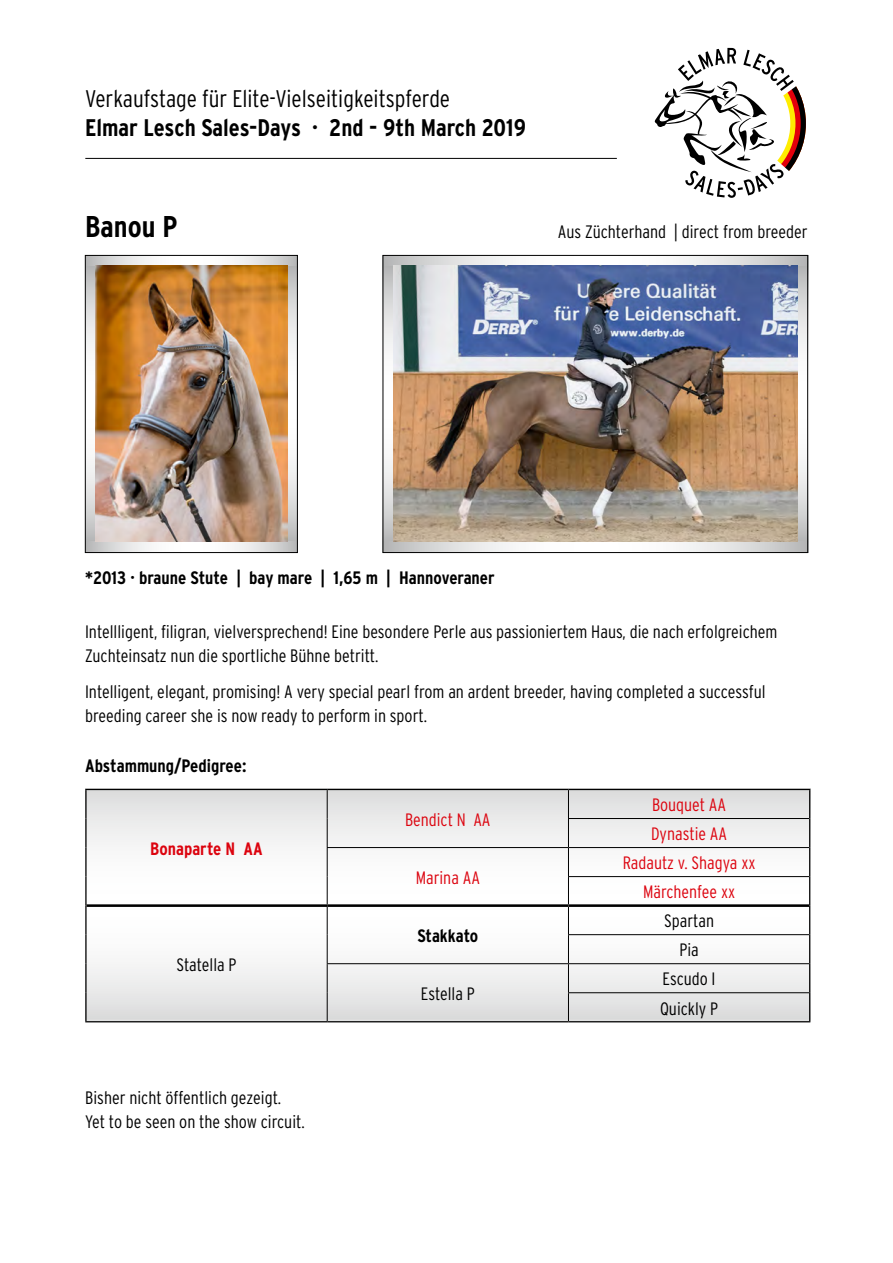
<style>
.page{position:relative;width:893px;height:1263px;background:#fff}
.page>*{position:absolute;margin:0;border:0;box-sizing:border-box;transform-origin:0 0}
.t1{font:700 condensed 30px "Interstate";color:#000}
.t2{font:300 condensed 24px "Interstate";color:#000}
.t3{font:700 condensed 24px "Interstate";color:#000}
.t4{font:300 condensed 18px/24px "Interstate";color:#000}
.t5{font:700 condensed 18px "Interstate";color:#000}
.t6{font:300 condensed 17.85px/29.1px "Interstate";color:#dc030e}
.t7{font:300 condensed 17.85px/29.1px "Interstate";color:#000;text-align:center}
.t8{font:700 condensed 17.85px "Interstate";color:#dc030e}
.t9{font:700 condensed 17.85px "Interstate";letter-spacing:-.005em;color:#000}
</style>
<div class="page">
<svg style="left:654px;top:47px;width:152px;height:151px"></svg>
<div style="left:86px;top:789px;width:724px;height:117px;background:linear-gradient(to bottom,#e0e0e0,#fff)"></div>
<div style="left:85px;top:904px;width:725px;height:117px;background:linear-gradient(to bottom,#fff,#dddede)"></div>
<svg style="left:87px;top:257px;width:209px;height:9px"></svg>
<svg style="left:87px;top:266px;width:9px;height:276px"></svg>
<svg style="left:287px;top:266px;width:9px;height:276px"></svg>
<svg style="left:87px;top:542px;width:209px;height:9px"></svg>
<div style="left:85px;top:255px;width:213px;height:298px;border:1px solid #000"></div>
<svg style="left:385px;top:257px;width:421px;height:9px"></svg>
<svg style="left:385px;top:266px;width:8px;height:276px"></svg>
<svg style="left:798px;top:266px;width:8px;height:276px"></svg>
<svg style="left:385px;top:542px;width:421px;height:9px"></svg>
<div style="left:383px;top:255px;width:425px;height:298px;border:1px solid #000"></div>
<hr style="left:85px;top:158px;width:532px;height:1px;background:#000">
<img style="left:393px;top:266px;width:404px;height:276px">
<img style="left:96px;top:266px;width:191px;height:276px">
<hr style="left:568px;top:818px;width:241px;height:1px;background:#000">
<hr style="left:327px;top:847px;width:241px;height:1px;background:#000">
<hr style="left:568px;top:847px;width:241px;height:1px;background:#000">
<hr style="left:568px;top:876px;width:241px;height:1px;background:#000">
<hr style="left:568px;top:934px;width:241px;height:1px;background:#000">
<hr style="left:327px;top:963px;width:241px;height:1px;background:#000">
<hr style="left:568px;top:963px;width:241px;height:1px;background:#000">
<svg style="left:327px;top:790px;width:1px;height:231px"></svg>
<hr style="left:568px;top:992px;width:241px;height:1px;background:#000">
<svg style="left:568px;top:790px;width:1px;height:231px"></svg>
<hr style="left:87px;top:904px;width:240px;height:3px;background:#000">
<hr style="left:327px;top:904px;width:241px;height:3px;background:#000">
<hr style="left:568px;top:904px;width:241px;height:3px;background:#000">
<hr style="left:85px;top:789px;width:242px;height:1px;background:#000">
<hr style="left:85px;top:790px;width:2px;height:28px;background:#000">
<hr style="left:85px;top:818px;width:2px;height:29px;background:#000">
<hr style="left:85px;top:847px;width:2px;height:29px;background:#000">
<hr style="left:85px;top:876px;width:2px;height:30px;background:#000">
<hr style="left:327px;top:789px;width:241px;height:1px;background:#000">
<hr style="left:568px;top:789px;width:242px;height:1px;background:#000">
<svg style="left:809px;top:790px;width:1px;height:86px"></svg>
<hr style="left:809px;top:876px;width:1px;height:30px;background:#000">
<hr style="left:85px;top:906px;width:2px;height:29px;background:#000">
<hr style="left:85px;top:935px;width:2px;height:29px;background:#000">
<hr style="left:85px;top:964px;width:2px;height:29px;background:#000">
<hr style="left:85px;top:993px;width:2px;height:28px;background:#000">
<hr style="left:85px;top:1021px;width:242px;height:1px;background:#000">
<hr style="left:327px;top:1021px;width:241px;height:1px;background:#000">
<svg style="left:809px;top:906px;width:1px;height:115px"></svg>
<hr style="left:568px;top:1021px;width:242px;height:1px;background:#000">
<h2 class="t2" style="left:85px;top:85px;width:367px">Verkaufstage für Elite-Vielseitigkeitspferde</h2>
<h2 class="t3" style="left:85px;top:114px;width:442px">Elmar Lesch Sales-Days · 2nd - 9th March 2019</h2>
<h1 class="t1" style="left:85px;top:209px;width:94px">Banou P</h1>
<p class="t4" style="left:558px;top:219px;width:251px">Aus Züchterhand | direct from breeder</p>
<p class="t5" style="left:85px;top:568px;width:411px">*2013 · braune Stute | bay mare | 1,65 m | Hannoveraner</p>
<p class="t4" style="left:85px;top:619px;width:694px">Intellligent, filigran, vielversprechend! Eine besondere Perle aus passioniertem Haus, die nach erfolgreichem<br>Zuchteinsatz nun die sportliche Bühne betritt.</p>
<p class="t4" style="left:85px;top:679px;width:682px">Intelligent, elegant, promising! A very special pearl from an ardent breeder, having completed a successful breeding career she is now ready to perform in sport.</p>
<p class="t5" style="left:85px;top:755px;width:163px">Abstammung/Pedigree:</p>
<p class="t8" style="left:150px;top:838px;width:114px">Bonaparte N AA</p>
<p class="t7" style="left:176px;top:950px;width:62px">Statella P</p>
<p class="t4" style="left:85px;top:1085px;width:221px">Bisher nicht öffentlich gezeigt.<br>Yet to be seen on the show circuit.</p>
<p class="t6" style="left:405px;top:805px;width:87px">Bendict N AA</p>
<p class="t6" style="left:416px;top:863px;width:66px">Marina AA</p>
<p class="t9" style="left:417px;top:926px;width:62px">Stakkato</p>
<p class="t7" style="left:421px;top:979px;width:55px">Estella P</p>
<p class="t6" style="left:651px;top:790px;width:78px">Bouquet AA<br>Dynastie AA</p>
<p class="t6" style="left:623px;top:848px;width:134px;text-align:center">Radautz v. Shagya xx<br>Märchenfee xx</p>
<p class="t7" style="left:664px;top:906px;width:51px">Spartan<br>Pia</p>
<p class="t7" style="left:660px;top:964px;width:60px;text-align:left">Escudo I<br>Quickly P</p>
</div>
